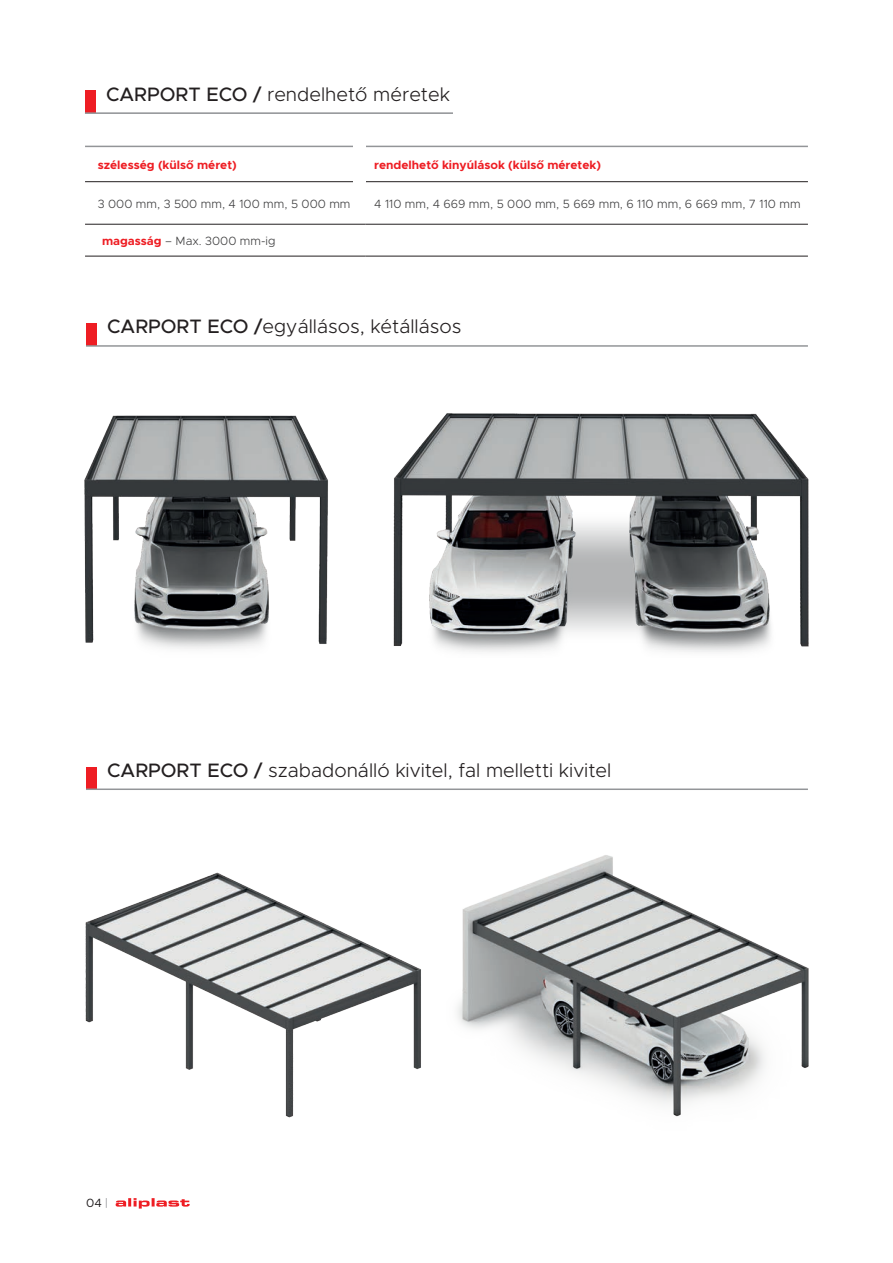
<style>
.page{position:relative;width:893px;height:1263px;background:#fff}
.page>*{position:absolute;margin:0;border:0;box-sizing:border-box;transform-origin:0 0}
.t1{font:300 19.5px "Metropolis";color:#231f20}
.t2{font:300 12px "Metropolis";color:#3e3e3f}
.t3{font:700 12px "Metropolis";color:#ee1d23}
.t4{font:12px "Metropolis";color:#231f20}
.s1{font-weight:500}
.s2{font-weight:700;color:#ee1d23}
.s3{color:#939598}
</style>
<div class="page">
<svg style="left:116px;top:1198px;width:74px;height:10px"></svg>
<div style="left:86px;top:324px;width:10px;height:22px;background:#ee1d23"></div>
<hr style="left:86px;top:345px;width:722px;height:2px;background:#939598">
<div style="left:86px;top:767px;width:10px;height:22px;background:#ee1d23"></div>
<hr style="left:86px;top:788px;width:722px;height:2px;background:#939598">
<img style="left:85px;top:872px;width:336px;height:246px">
<div style="left:85px;top:91px;width:10px;height:22px;background:#ee1d23"></div>
<hr style="left:85px;top:112px;width:368px;height:2px;background:#939598">
<img style="left:393px;top:413px;width:416px;height:239px">
<img style="left:84px;top:415px;width:244px;height:234px">
<hr style="left:85px;top:224px;width:281px;height:1px;background:#231f20">
<hr style="left:366px;top:224px;width:442px;height:1px;background:#231f20">
<hr style="left:85px;top:256px;width:281px;height:1px;background:#231f20">
<hr style="left:366px;top:256px;width:442px;height:1px;background:#231f20">
<hr style="left:85px;top:146px;width:281px;height:1px;background:#939598">
<hr style="left:366px;top:146px;width:442px;height:1px;background:#939598">
<hr style="left:85px;top:181px;width:281px;height:1px;background:#231f20">
<hr style="left:366px;top:181px;width:442px;height:1px;background:#231f20">
<div style="left:353px;top:128px;width:12px;height:90px;background:#fff"></div>
<img style="left:457px;top:855px;width:352px;height:262px">
<p class="t1" style="left:106px;top:82px;width:345px"><span class="s1">CARPORT ECO /</span> rendelhető méretek</p>
<p class="t3" style="left:98px;top:157px;width:140px">szélesség (külső méret)</p>
<p class="t3" style="left:374px;top:157px;width:228px">rendelhető kinyúlások (külső méretek)</p>
<p class="t2" style="left:98px;top:196px;width:254px">3 000 mm, 3 500 mm, 4 100 mm, 5 000 mm</p>
<p class="t2" style="left:374px;top:196px;width:428px">4 110 mm, 4 669 mm, 5 000 mm, 5 669 mm, 6 110 mm, 6 669 mm, 7 110 mm</p>
<p class="t2" style="left:102px;top:233px;width:175px"><span class="s2">magasság</span> – Max. 3000 mm-ig</p>
<p class="t1" style="left:107px;top:315px;width:356px"><span class="s1">CARPORT ECO /</span>egyállásos, kétállásos</p>
<p class="t1" style="left:107px;top:758px;width:506px"><span class="s1">CARPORT ECO /</span> szabadonálló kivitel, fal melletti kivitel</p>
<p class="t4" style="left:86px;top:1195px;width:24px">04 <span class="s3">|</span></p>
</div>
